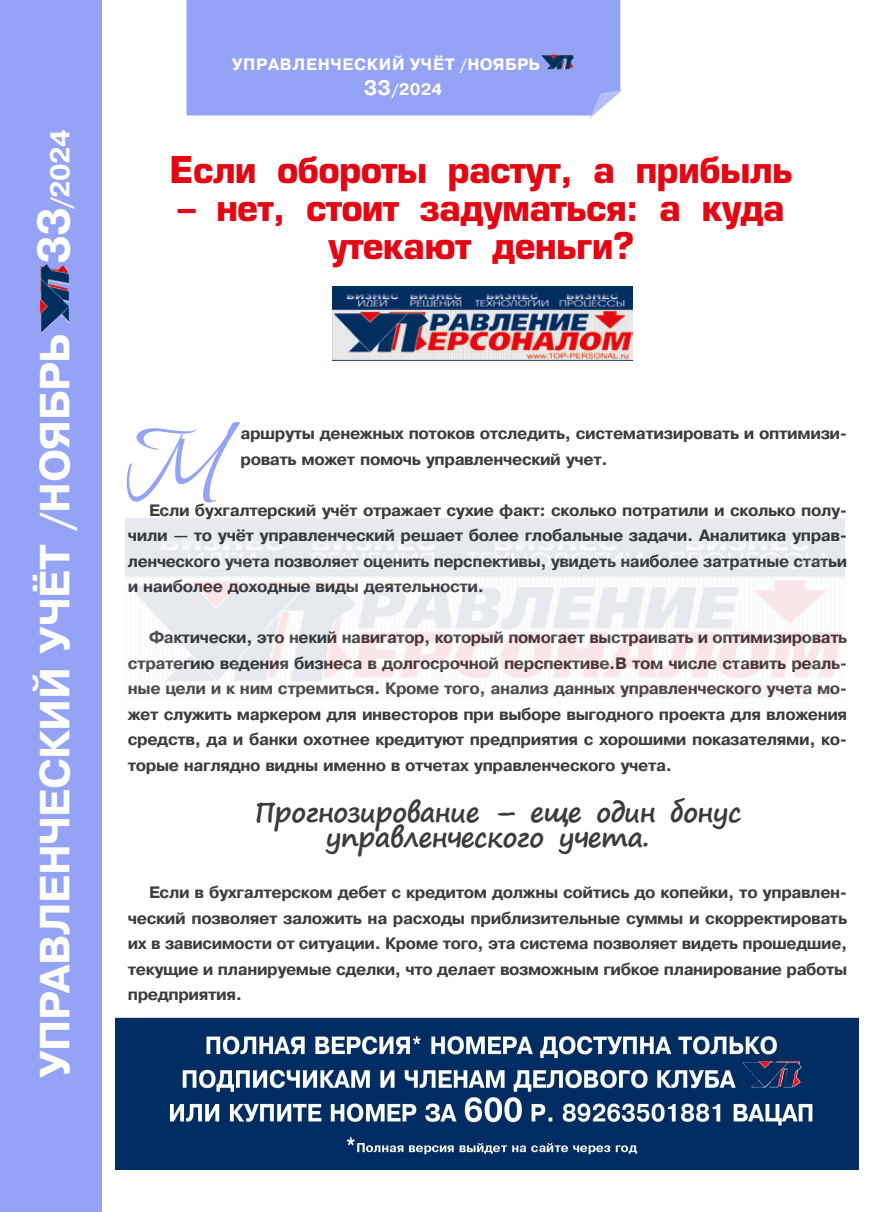
<style>
.page{position:relative;width:893px;height:1212px;background:#fff}
.page>*{position:absolute;margin:0;border:0;box-sizing:border-box;transform-origin:0 0}
.t1{font:108px "Vera Crouz";color:#94a3f5}
.t2{font:700 42px "Pragmatica C";letter-spacing:-.015em;color:#fff}
.t3{font:700 36px/38.2px "Europe";letter-spacing:-.025em;color:#e30613;text-align:center}
.t4{font:700 27px/25.5px "Segoe Print";letter-spacing:-.025em;color:#3c3c3b}
.t5{font:700 27px "Pragmatica C";color:#fff}
.t6{font:700 16.5px/25.5px "Pragmatica";letter-spacing:-.025em;color:#3c3c3b;text-align:justify}
.t7{font:700 16.5px/25.2px "Pragmatica";letter-spacing:.04em;color:#fff}
.s1{font-size:45px}
.s2{font-size:21px}
</style>
<div class="page">
<div style="left:0;top:0;width:102px;height:1212px;background:#94a3f5"></div>
<img style="left:40px;top:264px;width:29px;height:70px">
<div style="left:186px;top:0;width:434px;height:115px;background:#94a3f5"></div>
<svg style="left:590px;top:90px;width:32px;height:28px"></svg>
<img style="left:540px;top:54px;width:34px;height:16px">
<img style="left:125px;top:519px;width:720px;height:179px">
<img style="left:333px;top:287px;width:299px;height:74px">
<img style="left:115px;top:1017px;width:743px;height:152px">
<h3 class="t5" style="left:46px;top:264px;width:136px;rotate:-90deg"><span class="s1">33</span>/2024</h3>
<h2 class="t2" style="left:33px;top:1078px;width:746px;rotate:-90deg">УПРАВЛЕНЧЕСКИЙ УЧЁТ /НОЯБРЬ</h2>
<p class="t7" style="left:364px;top:52px;width:178px;text-indent:-132px">УПРАВЛЕНЧЕСКИЙ УЧЁТ /НОЯБРЬ<br><span class="s2">33</span>/2024</p>
<h3 class="t3" style="left:170px;top:150px;width:625px">Если обороты растут, а прибыль</h3>
<h3 class="t3" style="left:178px;top:189px;width:609px">– нет, стоит задуматься: а куда утекают деньги?</h3>
<h1 class="t1" style="left:128px;top:407px;width:95px">М</h1>
<p class="t6" style="left:241px;top:421px;width:608px">аршруты денежных потоков отследить, систематизировать и оптимизи&shy;ровать может помочь управленческий учет.</p>
<p class="t6" style="left:128px;top:497px;width:721px;text-indent:21px">Если бухгалтерский учёт отражает сухие факт: сколько потратили и сколько полу&shy;чили — то учёт управленческий решает более глобальные задачи. Аналитика управ&shy;ленческого учета позволяет оценить перспективы, увидеть наиболее затратные статьи и наиболее доходные виды деятельности.</p>
<p class="t6" style="left:128px;top:625px;width:721px;text-indent:21px">Фактически, это некий навигатор, который помогает выстраивать и оптимизировать стратегию ведения бизнеса в долгосрочной перспективе.В том числе ставить реаль&shy;ные цели и к ним стремиться. Кроме того, анализ данных управленческого учета мо&shy;жет служить маркером для инвесторов при выборе выгодного проекта для вложения средств, да и банки охотнее кредитуют предприятия с хорошими показателями, ко&shy;торые наглядно видны именно в отчетах управленческого учета.</p>
<h3 class="t4" style="left:326px;top:798px;width:417px;text-indent:-71px">Прогнозирование – еще один бонус управленческого учета.</h3>
<p class="t6" style="left:128px;top:880px;width:721px;text-indent:21px">Если в бухгалтерском дебет с кредитом должны сойтись до копейки, то управлен&shy;ческий позволяет заложить на расходы приблизительные суммы и скорректировать их в зависимости от ситуации. Кроме того, эта система позволяет видеть прошедшие, текущие и планируемые сделки, что делает возможным гибкое планирование работы предприятия.</p>
</div>
